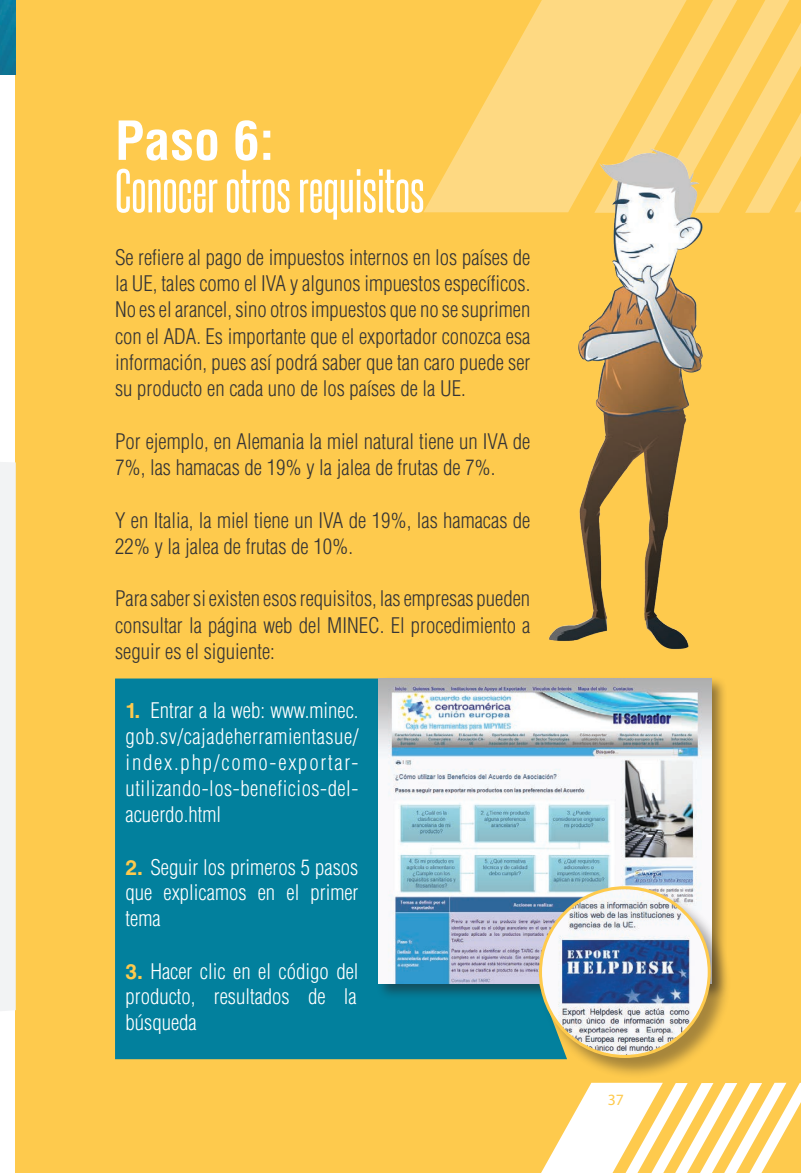
<style>
.page{position:relative;width:801px;height:1173px;background:#fff}
.page>*{position:absolute;margin:0;border:0;box-sizing:border-box;transform-origin:0 0}
.t1{font:52.5px "Steelfish Rg";color:#fff}
.t2{font:700 condensed 52.5px "Helvetica LT Std";color:#fff}
.t3{font:300 condensed 21px/26.2px "Helvetica LT Std";color:#363536;text-align:justify}
.t4{font:300 condensed 21px/25.9px "Helvetica LT Std";color:#fff;text-align:justify}
.t5{font:15.75px "Myriad Pro";color:#feca4d}
.s1{font-weight:700;font-stretch:normal;color:#feca4d}
</style>
<div class="page">
<div style="left:16px;top:0;width:784px;height:1172px;background:#feca4d"></div>
<svg style="left:541px;top:1082px;width:259px;height:90px"></svg>
<svg style="left:424px;top:0;width:170px;height:212px;fill:#fed982"></svg>
<svg style="left:594px;top:0;width:206px;height:213px"></svg>
<img style="left:0;top:0;width:16px;height:74px">
<div style="left:115px;top:678px;width:424px;height:381px;background:#02809d"></div>
<img style="left:509px;top:133px;width:237px;height:517px">
<div style="left:376px;top:676px;width:351px;height:323px;background:#231f20;opacity:.5"></div>
<img style="left:378px;top:678px;width:333px;height:305px">
<div style="left:539px;top:886px;width:192px;height:193px;background:#231f20;opacity:.4"></div>
<img style="left:540px;top:887px;width:169px;height:169px;border-radius:84px">
<div style="left:0;top:462px;width:16px;height:549px;background:#f2f3f4"></div>
<h1 class="t2" style="left:115px;top:108px;width:160px">Paso 6:</h1>
<h1 class="t1" style="left:115px;top:159px;width:311px">CONOCER OTROS REQUISITOS</h1>
<p class="t3" style="left:115px;top:244px;width:417px">Se refiere al pago de impuestos internos en los países de la UE, tales como el IVA y algunos impuestos específicos.<br>No es el arancel, sino otros impuestos que no se suprimen con el ADA. Es importante que el exportador conozca esa información, pues así podrá saber que tan caro puede ser su producto en cada uno de los países de la UE.</p>
<p class="t3" style="left:115px;top:428px;width:417px">Por ejemplo, en Alemania la miel natural tiene un IVA de<br>7%, las hamacas de 19% y la jalea de frutas de 7%.</p>
<p class="t3" style="left:115px;top:506px;width:417px">Y en Italia, la miel tiene un IVA de 19%, las hamacas de<br>22% y la jalea de frutas de 10%.</p>
<p class="t3" style="left:115px;top:585px;width:417px">Para saber si existen esos requisitos, las empresas pueden consultar la página web del MINEC. El procedimiento a seguir es el siguiente:</p>
<p class="t4" style="left:125px;top:697px;width:234px"><span class="s1">1.</span> Entrar a la web: www.minec. gob.sv/cajadeherramientasue/ index.php/como-exportar&shy;utilizando-los-beneficios-del&shy;acuerdo.html</p>
<p class="t4" style="left:125px;top:854px;width:234px"><span class="s1">2.</span> Seguir los primeros 5 pasos que explicamos en el primer tema</p>
<p class="t4" style="left:125px;top:958px;width:234px"><span class="s1">3.</span> Hacer clic en el código del producto, resultados de la búsqueda</p>
<p class="t5" style="left:607px;top:1089px;width:18px">37</p>
</div>
